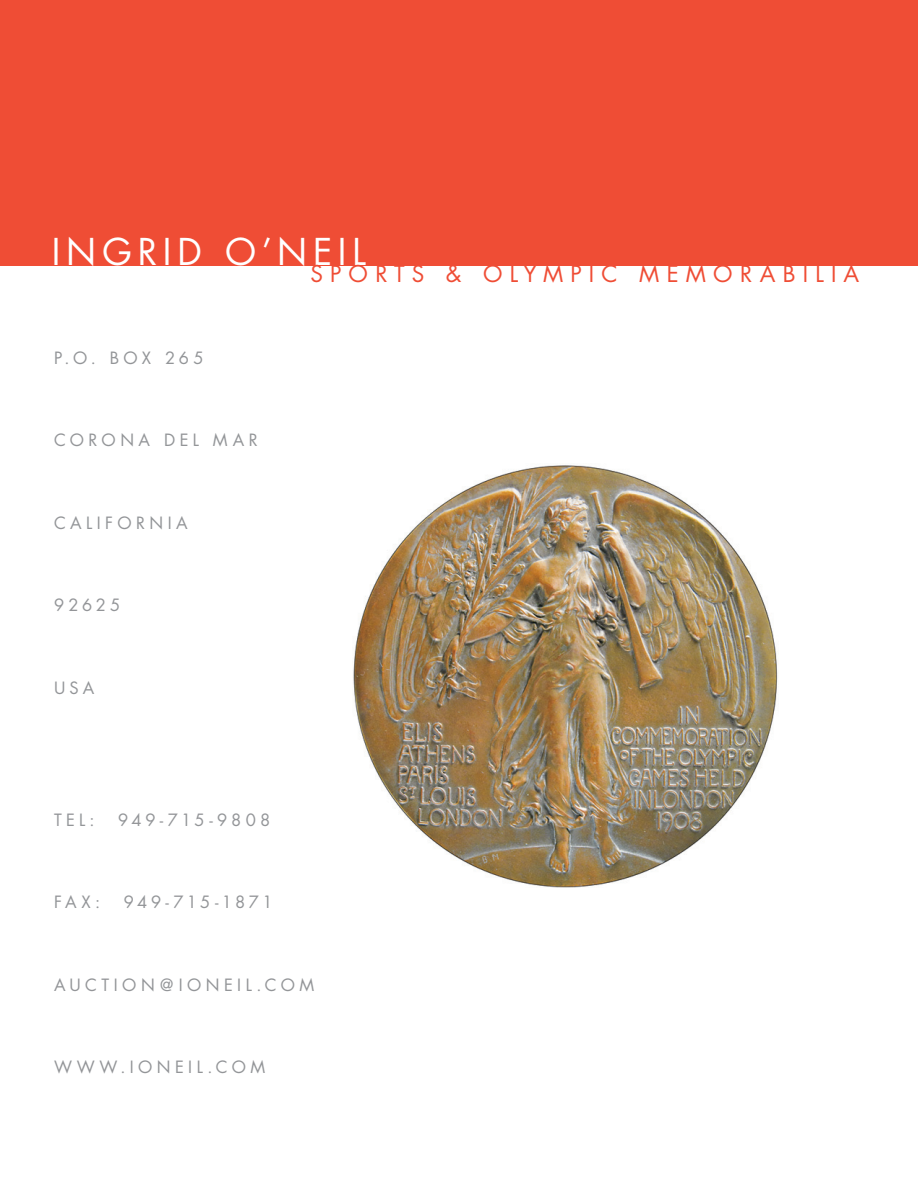
<style>
.page{position:relative;width:918px;height:1188px;background:#fff}
.page>*{position:absolute;margin:0;border:0;box-sizing:border-box;transform-origin:0 0}
.t1{font:36px "Futura";letter-spacing:.17em;color:#fff}
.t2{font:22.5px "Futura";letter-spacing:.32em;color:#ef4d35}
.t3{font:16.5px "Futura";letter-spacing:.265em;color:#939598}
.t4{font:16.5px "Futura";letter-spacing:.23em;color:#939598}
.t5{font:16.5px "Futura";letter-spacing:.21em;color:#939598}
</style>
<div class="page">
<div style="left:0;top:0;width:918px;height:266px;background:#ef4d35"></div>
<img style="left:353px;top:465px;width:425px;height:423px">
<h1 class="t1" style="left:52px;top:229px;width:316px">INGRID O’NE IL</h1>
<h2 class="t2" style="left:310px;top:260px;width:550px">SPORTS &amp; OLYMPIC ME MOR ABILIA</h2>
<p class="t3" style="left:54px;top:347px;width:151px">P.O. BOX 265</p>
<p class="t3" style="left:54px;top:430px;width:203px">CORONA DE L MAR</p>
<p class="t3" style="left:54px;top:512px;width:135px">CALIFORNIA</p>
<p class="t3" style="left:54px;top:595px;width:68px">92625</p>
<p class="t3" style="left:54px;top:677px;width:42px">USA</p>
<p class="t3" style="left:54px;top:809px;width:42px">TE L:</p>
<p class="t4" style="left:118px;top:809px;width:154px">949-715-9808</p>
<p class="t3" style="left:54px;top:892px;width:48px">FAX:</p>
<p class="t5" style="left:124px;top:892px;width:150px">949-715-1871</p>
<p class="t3" style="left:54px;top:974px;width:262px">AUCTION@IONE IL.COM</p>
<p class="t3" style="left:54px;top:1057px;width:213px">WWW.IONE IL.COM</p>
</div>
